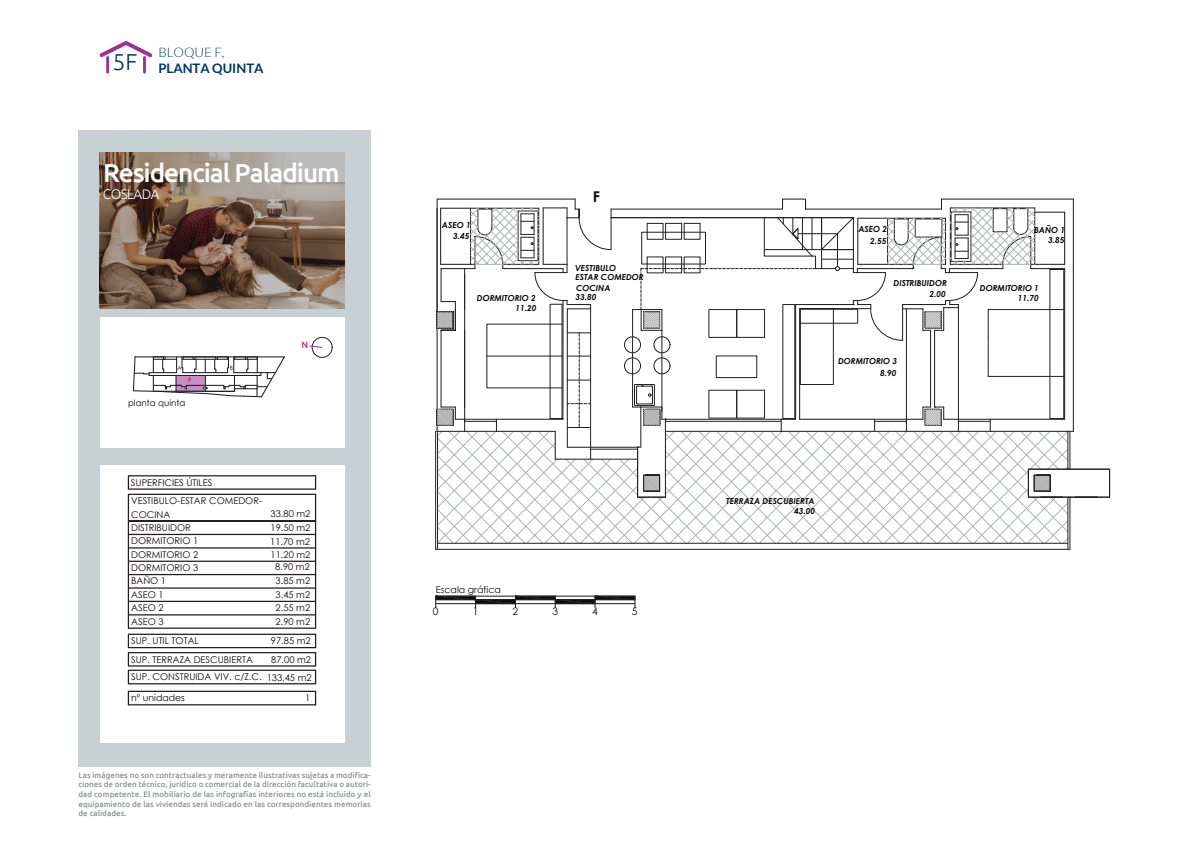
<style>
.page{position:relative;width:1191px;height:842px;background:#fff}
.page>*{position:absolute;margin:0;border:0;box-sizing:border-box;transform-origin:0 0}
.t1{font:500 26.1px "Ubuntu";letter-spacing:-.04em;color:#fff}
.t2{font:700 14.9px "Century Gothic";color:#0c090e}
.t3{font:300 13.9px "Ubuntu";letter-spacing:-.04em;color:#fff}
.t4{font:700 13.1px/15.7px "Lato";color:#003560;text-align:center}
.t5{font:10.3px "Century Gothic";color:#0c090e}
.t6{font:9.4px "Century Gothic";color:#0c090e}
.t7{font:9.3px/13.3px "Century Gothic";color:#0c090e}
.t8{font:500 9.1px "Ubuntu";color:#9e3191}
.t9{font:8.7px "Century Gothic";color:#0c090e}
.t10{font:italic 700 8.3px "Century Gothic";color:#0c090e}
.t11{font:500 8px/9.6px "Ubuntu";color:#939598;text-align:justify}
.t12{font:5.9px "Century Gothic";color:#0c090e}
.t13{font:5.6px "Century Gothic";color:#0c090e}
.s1{font-weight:300}
</style>
<div class="page">
<div style="left:78px;top:130px;width:293px;height:636px;background:#c7d0d5"></div>
<div style="left:100px;top:318px;width:245px;height:130px;background:#fff"></div>
<svg style="left:99px;top:41px;width:53px;height:17px"></svg>
<hr style="left:143px;top:56px;width:3px;height:18px;background:#9e3191">
<hr style="left:106px;top:56px;width:3px;height:18px;background:#9e3191">
<svg style="left:100px;top:152px;width:245px;height:156px;background:#7e695b"></svg>
<div style="left:312px;top:337px;width:20px;height:21px;border:1px solid #231f20;border-radius:50%"></div>
<svg style="left:309px;top:345px;width:14px;height:3px"></svg>
<div style="left:100px;top:465px;width:245px;height:277px;background:#fff"></div>
<svg style="left:132px;top:356px;width:153px;height:42px"></svg>
<hr style="left:435px;top:431px;width:1px;height:118px;background:#231f20">
<hr style="left:437px;top:431px;width:1px;height:118px;background:#231f20">
<hr style="left:435px;top:549px;width:635px;height:1px;background:#231f20">
<hr style="left:1072px;top:264px;width:1px;height:167px;background:#231f20">
<hr style="left:941px;top:199px;width:132px;height:1px;background:#231f20">
<hr style="left:990px;top:431px;width:83px;height:1px;background:#231f20">
<hr style="left:1067px;top:497px;width:1px;height:52px;background:#231f20">
<hr style="left:1069px;top:497px;width:1px;height:52px;background:#231f20">
<hr style="left:1069px;top:431px;width:1px;height:38px;background:#231f20">
<div style="left:1068px;top:469px;width:42px;height:29px;border:1px solid #231f20"></div>
<hr style="left:1072px;top:199px;width:1px;height:65px;background:#231f20">
<svg style="left:436px;top:198px;width:632px;height:346px"></svg>
<svg style="left:435px;top:596px;width:200px;height:12px"></svg>
<div style="left:128px;top:475px;width:188px;height:15px;border:1px solid #231f20"></div>
<div style="left:128px;top:691px;width:188px;height:14px;border:1px solid #231f20"></div>
<svg style="left:127px;top:476px;width:190px;height:208px"></svg>
<div style="left:128px;top:652px;width:188px;height:15px;border:1px solid #231f20"></div>
<hr style="left:128px;top:601px;width:187px;height:1px;background:#231f20">
<hr style="left:128px;top:561px;width:187px;height:1px;background:#231f20">
<hr style="left:128px;top:614px;width:187px;height:1px;background:#231f20">
<hr style="left:128px;top:627px;width:187px;height:2px;background:#231f20">
<h3 class="t4" style="left:112px;top:44px;width:153px"><span class="s1">BLOQUE F,<br></span><sup>5F</sup> PLANTA QUINTA</h3>
<h1 class="t1" style="left:103px;top:156px;width:238px">Residencial Paladium</h1>
<h3 class="t3" style="left:103px;top:185px;width:58px">COSLADA</h3>
<p class="t13" style="left:177px;top:365px;width:6px">A</p>
<p class="t13" style="left:230px;top:365px;width:5px">B</p>
<p class="t12" style="left:189px;top:376px;width:4px">F</p>
<p class="t9" style="left:128px;top:398px;width:59px">planta quinta</p>
<p class="t8" style="left:301px;top:339px;width:8px">N</p>
<p class="t7" style="left:131px;top:473px;width:133px;line-height:18.7px">SUPERFICIES ÚTILES<br>VESTIBULO-ESTAR COMEDOR-</p>
<p class="t7" style="left:131px;top:521px;width:69px">DISTRIBUIDOR<br>DORMITORIO 1<br>DORMITORIO 2</p>
<p class="t7" style="left:270px;top:520px;width:42px;line-height:14px">19.50 m2<br>11.70 m2</p>
<p class="t7" style="left:131px;top:507px;width:41px">COCINA</p>
<p class="t7" style="left:270px;top:507px;width:41px">33.80 m2</p>
<p class="t7" style="left:270px;top:548px;width:41px;line-height:12.8px;text-align:center">11.20 m2<br>8.90 m2</p>
<p class="t7" style="left:131px;top:561px;width:69px">DORMITORIO 3</p>
<p class="t7" style="left:131px;top:601px;width:34px">ASEO 2</p>
<p class="t7" style="left:276px;top:601px;width:36px">2.55 m2</p>
<p class="t7" style="left:131px;top:614px;width:34px">ASEO 3</p>
<p class="t7" style="left:276px;top:614px;width:36px">2.90 m2</p>
<p class="t7" style="left:131px;top:574px;width:36px">BAÑO 1</p>
<p class="t7" style="left:276px;top:574px;width:36px">3.85 m2</p>
<p class="t7" style="left:131px;top:588px;width:34px">ASEO 1</p>
<p class="t7" style="left:276px;top:588px;width:36px">3.45 m2</p>
<p class="t7" style="left:131px;top:632px;width:132px;line-height:17.9px">SUP. UTIL TOTAL<br>SUP. TERRAZA DESCUBIERTA<br>SUP. CONSTRUIDA VIV. c/Z.C.</p>
<p class="t7" style="left:271px;top:634px;width:41px">97.85 m2</p>
<p class="t7" style="left:271px;top:653px;width:41px">87.00 m2</p>
<p class="t7" style="left:267px;top:670px;width:46px">133,45 m2</p>
<p class="t7" style="left:131px;top:691px;width:55px">nº unidades</p>
<p class="t7" style="left:305px;top:691px;width:7px">1</p>
<p class="t11" style="left:78px;top:770px;width:294px">Las imágenes no son contractuales y meramente ilustrativas sujetas a modifica&shy;ciones de orden técnico, jurídico o comercial de la dirección facultativa o autori&shy;dad competente. El mobiliario de las infografías interiores no está incluido y el equipamiento de las viviendas será indicado en las correspondientes memorias de calidades.</p>
<p class="t10" style="left:442px;top:219px;width:30px">ASEO 1</p>
<p class="t10" style="left:453px;top:230px;width:18px">3.45</p>
<p class="t10" style="left:477px;top:293px;width:61px">DORMITORIO 2</p>
<p class="t10" style="left:515px;top:303px;width:22px">11.20</p>
<h2 class="t2" style="left:593px;top:187px;width:9px">F</h2>
<p class="t10" style="left:575px;top:262px;width:43px">VESTIBULO</p>
<p class="t10" style="left:575px;top:272px;width:70px">ESTAR COMEDOR</p>
<p class="t10" style="left:576px;top:282px;width:36px">COCINA</p>
<p class="t10" style="left:575px;top:292px;width:22px">33.80</p>
<p class="t6" style="left:436px;top:584px;width:67px">Escala gráfica</p>
<p class="t5" style="left:433px;top:605px;width:7px">0</p>
<p class="t5" style="left:473px;top:605px;width:7px">1</p>
<p class="t5" style="left:512px;top:605px;width:7px">2</p>
<p class="t5" style="left:552px;top:605px;width:7px">3</p>
<p class="t5" style="left:592px;top:605px;width:7px">4</p>
<p class="t5" style="left:632px;top:605px;width:7px">5</p>
<p class="t10" style="left:858px;top:224px;width:30px">ASEO 2</p>
<p class="t10" style="left:1034px;top:224px;width:33px">BAÑO 1</p>
<p class="t10" style="left:870px;top:235px;width:18px">2.55</p>
<p class="t10" style="left:1048px;top:235px;width:18px">3.85</p>
<p class="t10" style="left:893px;top:277px;width:55px">DISTRIBUIDOR</p>
<p class="t10" style="left:838px;top:356px;width:61px">DORMITORIO 3</p>
<p class="t10" style="left:880px;top:367px;width:18px">8.90</p>
<p class="t10" style="left:929px;top:288px;width:18px">2.00</p>
<p class="t10" style="left:980px;top:282px;width:61px">DORMITORIO 1</p>
<p class="t10" style="left:1017px;top:293px;width:22px">11.70</p>
<p class="t10" style="left:726px;top:495px;width:90px">TERRAZA DESCUBIERTA</p>
<p class="t10" style="left:794px;top:506px;width:22px">43.00</p>
</div>
